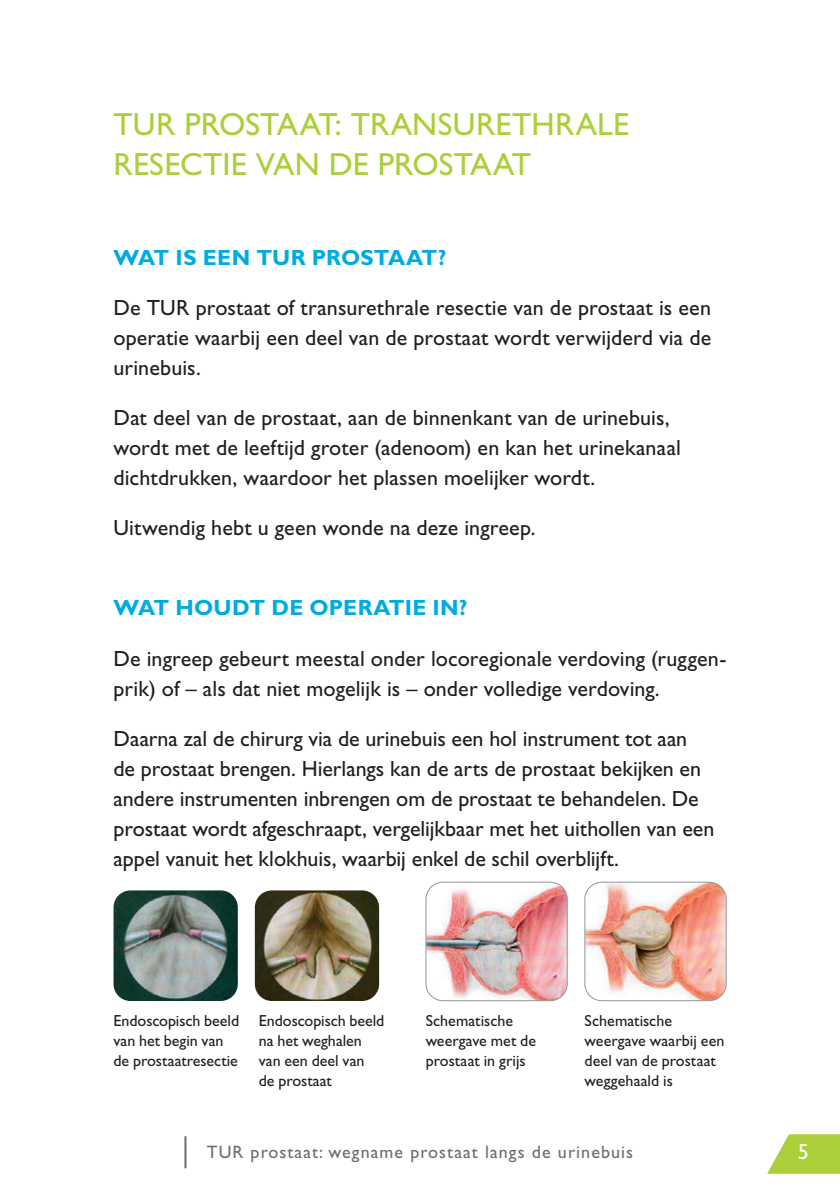
<style>
.page{position:relative;width:840px;height:1191px;background:#fff}
.page>*{position:absolute;margin:0;border:0;box-sizing:border-box;transform-origin:0 0}
.t1{font:32px/40px "Gill Sans Std";letter-spacing:.005em;color:#abcf38}
.t2{font:22px/30px "Gill Sans Std";color:#231f20}
.t3{font:700 22px "Gill Sans Std";letter-spacing:.01em;color:#00abe1}
.t4{font:22px "Gill Sans Std";color:#fff}
.t5{font:18px "Gill Sans Std";letter-spacing:.06em;color:#6c6d70}
.t6{font:16px/20px "Gill Sans Std";color:#231f20}
</style>
<div class="page">
<svg style="left:767px;top:1134px;width:72px;height:39px"></svg>
<hr style="left:184px;top:1136px;width:2px;height:32px;background:#6c6d70">
<img style="left:113px;top:890px;width:125px;height:111px">
<img style="left:427px;top:882px;width:140px;height:118px">
<div style="left:425px;top:882px;width:142px;height:119px;border:1px solid #939598;border-radius:17px"></div>
<img style="left:255px;top:890px;width:124px;height:111px">
<img style="left:586px;top:882px;width:139px;height:118px">
<div style="left:584px;top:882px;width:142px;height:119px;border:1px solid #939598;border-radius:17px"></div>
<h1 class="t1" style="left:113px;top:105px;width:516px">TUR PROSTAAT: TRANSURETHRALE<br>RESECTIE VAN DE PROSTAAT</h1>
<p class="t3" style="left:113px;top:245px;width:334px">WAT IS EEN TUR PROSTAAT?</p>
<p class="t2" style="left:113px;top:293px;width:599px;text-align:justify">De TUR prostaat of transurethrale resectie van de prostaat is een operatie waarbij een deel van de prostaat wordt verwijderd via de urinebuis.</p>
<p class="t2" style="left:113px;top:403px;width:568px">Dat deel van de prostaat, aan de binnenkant van de urinebuis, wordt met de leeftijd groter (adenoom) en kan het urinekanaal dichtdrukken, waardoor het plassen moelijker wordt.</p>
<p class="t2" style="left:113px;top:513px;width:423px">Uitwendig hebt u geen wonde na deze ingreep.</p>
<p class="t3" style="left:113px;top:595px;width:355px">WAT HOUDT DE OPERATIE IN?</p>
<p class="t2" style="left:113px;top:643px;width:614px">De ingreep gebeurt meestal onder locoregionale verdoving (ruggen&shy;prik) of – als dat niet mogelijk is – onder volledige verdoving.</p>
<p class="t2" style="left:113px;top:723px;width:602px">Daarna zal de chirurg via de urinebuis een hol instrument tot aan<br>de prostaat brengen. Hierlangs kan de arts de prostaat bekijken en andere instrumenten inbrengen om de prostaat te behandelen. De prostaat wordt afgeschraapt, vergelijkbaar met het uithollen van een appel vanuit het klokhuis, waarbij enkel de schil overblijft.</p>
<p class="t6" style="left:113px;top:1011px;width:127px">Endoscopisch beeld van het begin van de prostaatresectie</p>
<p class="t6" style="left:425px;top:1011px;width:112px">Schematische weergave met de prostaat in grijs</p>
<p class="t6" style="left:259px;top:1011px;width:127px">Endoscopisch beeld na het weghalen van een deel van<br>de prostaat</p>
<p class="t6" style="left:584px;top:1011px;width:141px">Schematische weergave waarbij een deel van de prostaat weggehaald is</p>
<p class="t5" style="left:207px;top:1141px;width:427px">TUR prostaat: wegname prostaat langs de urinebuis</p>
<p class="t4" style="left:797px;top:1138px;width:12px">5</p>
</div>
